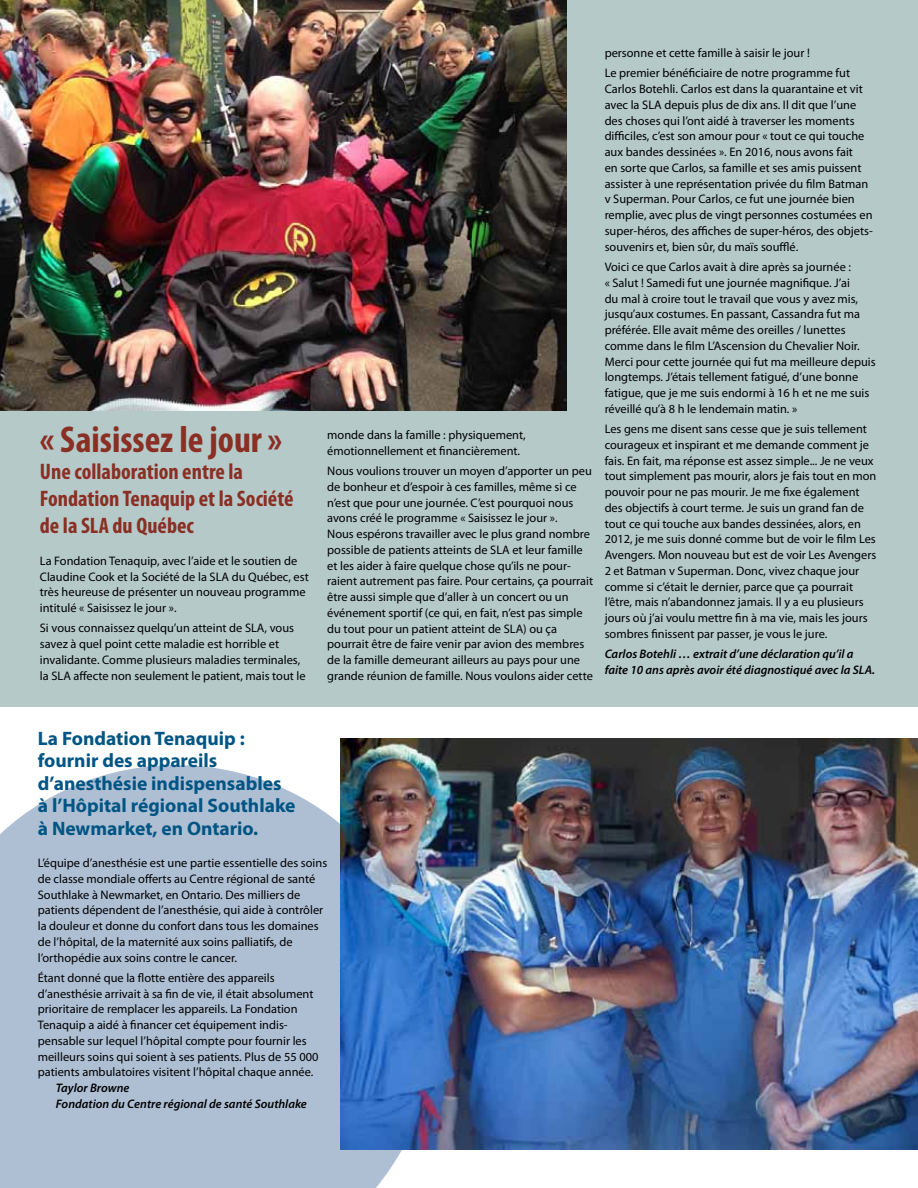
<style>
.page{position:relative;width:918px;height:1188px;background:#fff}
.page>*{position:absolute;margin:0;border:0;box-sizing:border-box;transform-origin:0 0}
.t1{font:700 condensed 37.5px "Myriad Pro";color:#8a2f23}
.t2{font:700 condensed 22.5px/27px "Myriad Pro";color:#8a2f23}
.t3{font:700 19.5px/22.5px "Myriad Pro";color:#005584}
.t4{font:12.3px/15.8px "Myriad Pro";color:#000}
.t5{font:italic 600 12.3px/15.8px "Myriad Pro";color:#000}
</style>
<div class="page">
<div style="left:0;top:765px;width:435px;height:423px;background:#aebfd4"></div>
<div style="left:0;top:0;width:918px;height:706px;background:#b5c9c9"></div>
<img style="left:341px;top:738px;width:577px;height:411px">
<img style="left:0;top:0;width:567px;height:411px">
<h1 class="t1" style="left:40px;top:417px;width:244px">« Saisissez le jour »</h1>
<h2 class="t2" style="left:40px;top:458px;width:255px">Une collaboration entre la<br>Fondation Tenaquip et la Société de la SLA du Québec</h2>
<p class="t4" style="left:40px;top:553px;width:270px">La Fondation Tenaquip, avec l’aide et le soutien de Claudine Cook et la Société de la SLA du Québec, est très heureuse de présenter un nouveau programme intitulé « Saisissez le jour ».</p>
<p class="t4" style="left:40px;top:620px;width:267px">Si vous connaissez quelqu’un atteint de SLA, vous savez à quel point cette maladie est horrible et invalidante. Comme plusieurs maladies terminales, la SLA affecte non seulement le patient, mais tout le</p>
<p class="t4" style="left:327px;top:427px;width:200px">monde dans la famille : physiquement, émotionnellement et financièrement.</p>
<p class="t4" style="left:327px;top:463px;width:267px">Nous voulions trouver un moyen d’apporter un peu de bonheur et d’espoir à ces familles, même si ce n’est que pour une journée. C’est pourquoi nous avons créé le programme « Saisissez le jour ».<br>Nous espérons travailler avec le plus grand nombre possible de patients atteints de SLA et leur famille et les aider à faire quelque chose qu’ils ne pour&shy;raient autrement pas faire. Pour certains, ça pourrait être aussi simple que d’aller à un concert ou un événement sportif (ce qui, en fait, n’est pas simple du tout pour un patient atteint de SLA) ou ça pourrait être de faire venir par avion des membres de la famille demeurant ailleurs au pays pour une grande réunion de famille. Nous voulons aider cette</p>
<p class="t4" style="left:605px;top:43px;width:247px;line-height:20.2px">personne et cette famille à saisir le jour !<br>Le premier bénéficiaire de notre programme fut</p>
<p class="t4" style="left:605px;top:81px;width:270px">Carlos Botehli. Carlos est dans la quarantaine et vit avec la SLA depuis plus de dix ans. Il dit que l’une des choses qui l’ont aidé à traverser les moments difficiles, c’est son amour pour « tout ce qui touche aux bandes dessinées ». En 2016, nous avons fait<br>en sorte que Carlos, sa famille et ses amis puissent assister à une représentation privée du film Batman v Superman. Pour Carlos, ce fut une journée bien remplie, avec plus de vingt personnes costumées en super-héros, des affiches de super-héros, des objets&shy;souvenirs et, bien sûr, du maïs soufflé.</p>
<p class="t4" style="left:605px;top:259px;width:272px">Voici ce que Carlos avait à dire après sa journée :<br>« Salut ! Samedi fut une journée magnifique. J’ai<br>du mal à croire tout le travail que vous y avez mis, jusqu’aux costumes. En passant, Cassandra fut ma préférée. Elle avait même des oreilles / lunettes comme dans le film L’Ascension du Chevalier Noir.<br>Merci pour cette journée qui fut ma meilleure depuis longtemps. J’étais tellement fatigué, d’une bonne fatigue, que je me suis endormi à 16 h et ne me suis réveillé qu’à 8 h le lendemain matin. »</p>
<p class="t4" style="left:605px;top:421px;width:273px">Les gens me disent sans cesse que je suis tellement courageux et inspirant et me demande comment je fais. En fait, ma réponse est assez simple... Je ne veux tout simplement pas mourir, alors je fais tout en mon pouvoir pour ne pas mourir. Je me fixe également des objectifs à court terme. Je suis un grand fan de tout ce qui touche aux bandes dessinées, alors, en 2012, je me suis donné comme but de voir le film Les Avengers. Mon nouveau but est de voir Les Avengers 2 et Batman v Superman. Donc, vivez chaque jour comme si c’était le dernier, parce que ça pourrait l’être, mais n’abandonnez jamais. Il y a eu plusieurs jours où j’ai voulu mettre fin à ma vie, mais les jours sombres finissent par passer, je vous le jure.</p>
<p class="t5" style="left:605px;top:646px;width:272px">Carlos Botehli … extrait d’une déclaration qu’il a faite 10 ans après avoir été diagnostiqué avec la SLA.</p>
<h3 class="t3" style="left:38px;top:726px;width:259px">La Fondation Tenaquip : fournir des appareils d’anesthésie indispensables à l’Hôpital régional Southlake à Newmarket, en Ontario.</h3>
<p class="t4" style="left:38px;top:855px;width:291px">L’équipe d’anesthésie est une partie essentielle des soins de classe mondiale offerts au Centre régional de santé Southlake à Newmarket, en Ontario. Des milliers de patients dépendent de l’anesthésie, qui aide à contrôler la douleur et donne du confort dans tous les domaines de l’hôpital, de la maternité aux soins palliatifs, de l’orthopédie aux soins contre le cancer.</p>
<p class="t4" style="left:38px;top:970px;width:282px">Étant donné que la flotte entière des appareils d’anesthésie arrivait à sa fin de vie, il était absolument prioritaire de remplacer les appareils. La Fondation Tenaquip a aidé à financer cet équipement indis&shy;pensable sur lequel l’hôpital compte pour fournir les meilleurs soins qui soient à ses patients. Plus de 55 000 patients ambulatoires visitent l’hôpital chaque année.</p>
<p class="t5" style="left:56px;top:1080px;width:252px">Taylor Browne<br>Fondation du Centre régional de santé Southlake</p>
</div>
